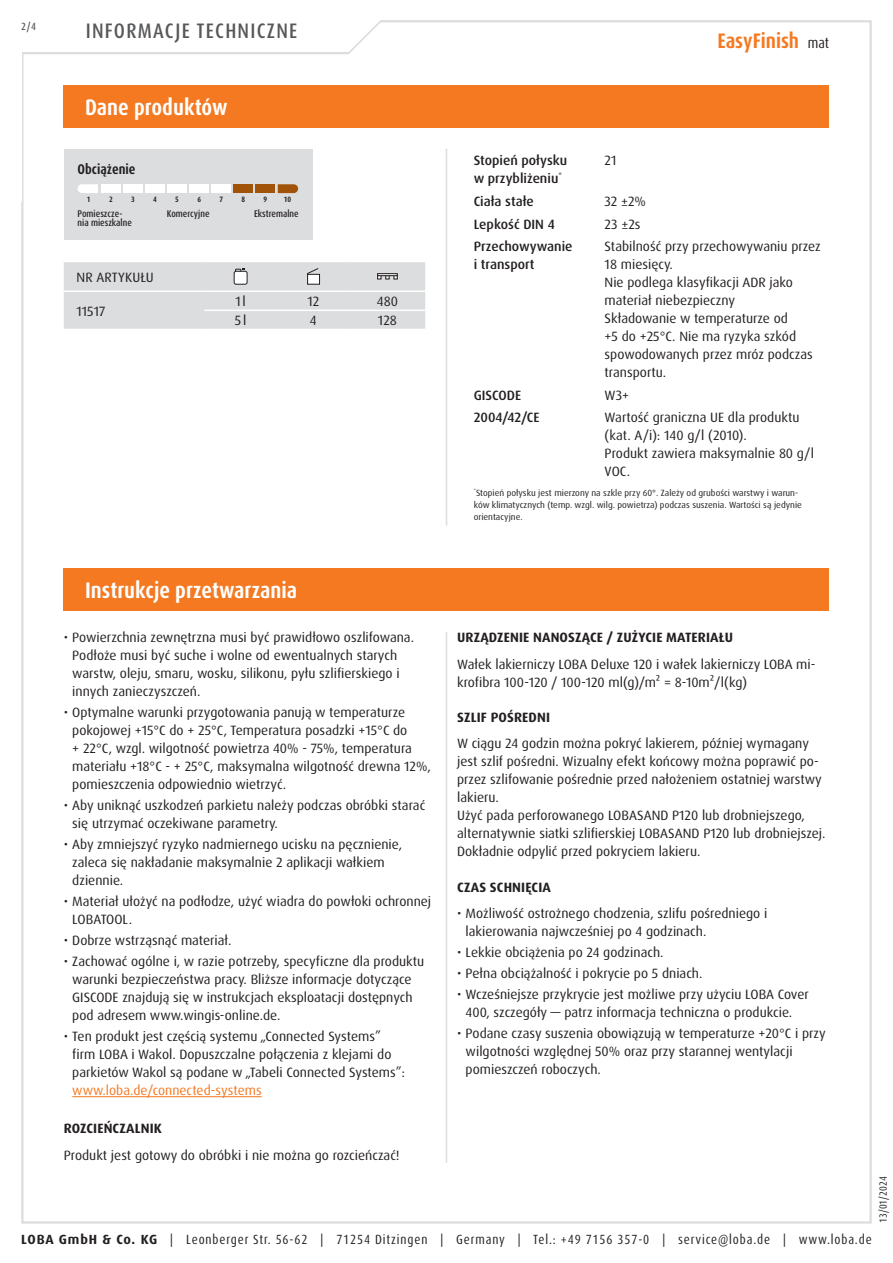
<style>
.page{position:relative;width:893px;height:1263px;background:#fff}
.page>*{position:absolute;margin:0;border:0;box-sizing:border-box;transform-origin:0 0}
.Abschnitt{font:700 condensed 22.5px "Dax Pro";color:#fff}
.t1{font:500 condensed 21px "Dax Pro";letter-spacing:.06em;color:#57585a}
.t2{font:700 condensed 21px "Dax Pro";color:#f47921}
.skala_name{font:700 condensed 14.1px "Dax Pro";color:#231f20}
.Text{font:13.5px/18px "Dax Pro";color:#231f20}
.Text_ohne_Silbentrennung{font:13.5px/18px "Dax Pro";color:#231f20}
.Text_Medium{font:500 13.5px/18px "Dax Pro";color:#231f20}
.t3{font:700 13.5px "Dax Pro";letter-spacing:.01em;color:#231f20}
.Text_zentriert{font:13.5px "Dax Pro";color:#231f20}
.Text_Großbuchstaben{font:13.5px "Dax Pro";letter-spacing:.01em;color:#231f20}
.t4{font:condensed 13.35px "Dax Pro";letter-spacing:.065em;color:#231f20}
.t5{font:condensed 10.5px "Dax Pro";color:#231f20}
.t6{font:500 condensed 10.5px "Dax Pro";color:#57585a}
.skala_desc_left{font:500 condensed 9.75px/8.9px "Dax Pro";color:#231f20}
.skala_desc_right{font:500 condensed 9.75px "Dax Pro";color:#231f20}
.skala_desc_middle{font:500 condensed 9.75px "Dax Pro";color:#231f20}
.Footnote{font:9px/12px "Dax Pro";color:#231f20}
.skala_number{font:700 condensed 7.8px "Dax Pro";color:#231f20}
.s1{color:#f47921}
.s2{font-weight:400;font-size:15px;color:#231f20}
.s3{font-weight:700;font-stretch:normal}
</style>
<div class="page">
<svg style="left:22px;top:20px;width:410px;height:35px"></svg>
<hr style="left:72px;top:1096px;width:190px;height:1px;background:#f47921">
<hr style="left:446px;top:632px;width:1px;height:531px;background:#dcdddf">
<div style="left:64px;top:568px;width:765px;height:43px;background:#f47921"></div>
<hr style="left:446px;top:149px;width:1px;height:376px;background:#dcdddf">
<svg style="left:64px;top:262px;width:361px;height:67px;background:#dcdddf"></svg>
<div style="left:377px;top:273px;width:21px;height:3px;border:1px solid #231f20"></div>
<div style="left:64px;top:149px;width:249px;height:90px;background:#dcdddf"></div>
<svg style="left:78px;top:184px;width:20px;height:9px"></svg>
<div style="left:101px;top:184px;width:20px;height:9px;background:#fff"></div>
<div style="left:123px;top:184px;width:20px;height:9px;background:#fff"></div>
<div style="left:145px;top:184px;width:20px;height:9px;background:#fff"></div>
<div style="left:167px;top:184px;width:20px;height:9px;background:#fff"></div>
<div style="left:189px;top:184px;width:20px;height:9px;background:#fff"></div>
<div style="left:212px;top:184px;width:19px;height:9px;background:#fff"></div>
<div style="left:234px;top:184px;width:19px;height:9px;background:#a15409"></div>
<div style="left:256px;top:184px;width:19px;height:9px;background:#a15409"></div>
<svg style="left:278px;top:184px;width:20px;height:9px"></svg>
<div style="left:64px;top:85px;width:765px;height:43px;background:#f47921"></div>
<p class="t6" style="left:21px;top:19px;width:16px">2/4</p>
<h2 class="t1" style="left:86px;top:17px;width:213px">INFORMACJE TECHNICZNE</h2>
<p class="Abschnitt" style="left:85px;top:93px;width:144px">Dane produktów</p>
<p class="skala_name" style="left:78px;top:160px;width:59px">Obciążenie</p>
<p class="skala_number" style="left:87px;top:194px;width:5px">1</p>
<p class="skala_number" style="left:109px;top:194px;width:5px">2</p>
<p class="skala_number" style="left:131px;top:194px;width:5px">3</p>
<p class="skala_number" style="left:153px;top:194px;width:5px">4</p>
<p class="skala_number" style="left:175px;top:194px;width:5px">5</p>
<p class="skala_number" style="left:197px;top:194px;width:5px">6</p>
<p class="skala_number" style="left:219px;top:194px;width:5px">7</p>
<p class="skala_number" style="left:241px;top:194px;width:5px">8</p>
<p class="skala_number" style="left:264px;top:194px;width:5px">9</p>
<p class="skala_number" style="left:284px;top:194px;width:9px">10</p>
<p class="skala_desc_left" style="left:78px;top:209px;width:56px">Pomieszcze&shy;nia mieszkalne</p>
<p class="skala_desc_middle" style="left:167px;top:207px;width:44px">Komercyjne</p>
<p class="skala_desc_right" style="left:254px;top:207px;width:46px">Ekstremalne</p>
<p class="Text_Großbuchstaben" style="left:77px;top:268px;width:79px">NR ARTYKUŁU</p>
<p class="Text" style="left:77px;top:302px;width:30px">11517</p>
<p class="Text_zentriert" style="left:235px;top:293px;width:12px">1l</p>
<p class="Text_zentriert" style="left:307px;top:293px;width:13px">12</p>
<p class="Text_zentriert" style="left:377px;top:293px;width:22px">480</p>
<p class="Text_zentriert" style="left:235px;top:312px;width:13px">5l</p>
<p class="Text_zentriert" style="left:310px;top:312px;width:8px">4</p>
<p class="Text_zentriert" style="left:378px;top:312px;width:20px">128</p>
<p class="Abschnitt" style="left:85px;top:576px;width:214px">Instrukcje przetwarzania</p>
<p class="Text" style="left:72px;top:629px;width:343px;text-indent:-9px">• Powierzchnia zewnętrzna musi być prawidłowo oszlifowana.<br>Podłoże musi być suche i wolne od ewentualnych starych warstw, oleju, smaru, wosku, silikonu, pyłu szlifierskiego i innych zanieczyszczeń.</p>
<p class="Text" style="left:72px;top:704px;width:360px;text-indent:-9px">• Optymalne warunki przygotowania panują w temperaturze pokojowej +15°C do + 25°C, Temperatura posadzki +15°C do<br>+ 22°C, wzgl. wilgotność powietrza 40% - 75%, temperatura materiału +18°C - + 25°C, maksymalna wilgotność drewna 12%, pomieszczenia odpowiednio wietrzyć.</p>
<p class="Text" style="left:72px;top:797px;width:354px;text-indent:-9px">• Aby uniknąć uszkodzeń parkietu należy podczas obróbki starać się utrzymać oczekiwane parametry.</p>
<p class="Text" style="left:72px;top:836px;width:332px;text-indent:-9px">• Aby zmniejszyć ryzyko nadmiernego ucisku na pęcznienie, zaleca się nakładanie maksymalnie 2 aplikacji wałkiem dziennie.</p>
<p class="Text" style="left:72px;top:893px;width:360px;text-indent:-9px">• Materiał ułożyć na podłodze, użyć wiadra do powłoki ochronnej<br>LOBATOOL.</p>
<p class="Text" style="left:64px;top:932px;width:169px">• Dobrze wstrząsnąć materiał.</p>
<p class="Text" style="left:72px;top:953px;width:353px;text-indent:-9px">• Zachować ogólne i, w razie potrzeby, specyficzne dla produktu warunki bezpieczeństwa pracy. Bliższe informacje dotyczące GISCODE znajdują się w instrukcjach eksploatacji dostępnych pod adresem www.wingis-online.de.</p>
<p class="Text" style="left:72px;top:1028px;width:334px;text-indent:-9px">• Ten produkt jest częścią systemu „Connected Systems” firm LOBA i Wakol. Dopuszczalne połączenia z klejami do parkietów Wakol są podane w „Tabeli Connected Systems”: <span class="s1">www.loba.de/connected-systems</span></p>
<p class="t3" style="left:64px;top:1120px;width:100px">ROZCIEŃCZALNIK</p>
<p class="Text" style="left:64px;top:1146px;width:337px">Produkt jest gotowy do obróbki i nie można go rozcieńczać!</p>
<h2 class="t2" style="left:717px;top:28px;width:113px">EasyFinish <span class="s2">mat</span></h2>
<p class="Text_Medium" style="left:474px;top:152px;width:95px">Stopień połysku w przybliżeniu<sup>*</sup></p>
<p class="Text_ohne_Silbentrennung" style="left:605px;top:152px;width:14px">21</p>
<p class="Text_Medium" style="left:474px;top:192px;width:62px">Ciała stałe</p>
<p class="Text_ohne_Silbentrennung" style="left:605px;top:192px;width:43px">32 ±2%</p>
<p class="Text_Medium" style="left:474px;top:215px;width:83px">Lepkość DIN 4</p>
<p class="Text_ohne_Silbentrennung" style="left:605px;top:215px;width:37px">23 ±2s</p>
<p class="Text_Medium" style="left:474px;top:238px;width:100px">Przechowywanie i transport</p>
<p class="Text_ohne_Silbentrennung" style="left:605px;top:238px;width:218px">Stabilność przy przechowywaniu przez<br>18 miesięcy.</p>
<p class="Text_ohne_Silbentrennung" style="left:605px;top:274px;width:190px">Nie podlega klasyfikacji ADR jako materiał niebezpieczny</p>
<p class="Text_ohne_Silbentrennung" style="left:605px;top:310px;width:210px">Składowanie w temperaturze od<br>+5 do +25°C. Nie ma ryzyka szkód spowodowanych przez mróz podczas transportu.</p>
<p class="Text_Medium" style="left:474px;top:386px;width:49px">GISCODE</p>
<p class="Text_ohne_Silbentrennung" style="left:605px;top:386px;width:26px">W3+</p>
<p class="Text_Medium" style="left:474px;top:409px;width:67px">2004/42/CE</p>
<p class="Text_ohne_Silbentrennung" style="left:605px;top:409px;width:196px">Wartość graniczna UE dla produktu (kat. A/i): 140 g/l (2010).</p>
<p class="Text_ohne_Silbentrennung" style="left:605px;top:445px;width:211px">Produkt zawiera maksymalnie 80 g/l<br>VOC.</p>
<p class="Footnote" style="left:474px;top:486px;width:330px"><sup>*</sup>Stopień połysku jest mierzony na szkle przy 60°. Zależy od grubości warstwy i warun&shy;ków klimatycznych (temp. wzgl. wilg. powietrza) podczas suszenia. Wartości są jedynie orientacyjne.</p>
<p class="t3" style="left:457px;top:629px;width:277px">URZĄDZENIE NANOSZĄCE / ZUŻYCIE MATERIAŁU</p>
<p class="Text" style="left:457px;top:655px;width:360px">Wałek lakierniczy LOBA Deluxe 120 i wałek lakierniczy LOBA mi&shy;krofibra 100-120 / 100-120 ml(g)/m² = 8-10m²/l(kg)</p>
<p class="t3" style="left:457px;top:708px;width:94px">SZLIF POŚREDNI</p>
<p class="Text" style="left:457px;top:735px;width:366px">W ciągu 24 godzin można pokryć lakierem, później wymagany jest szlif pośredni. Wizualny efekt końcowy można poprawić po&shy;przez szlifowanie pośrednie przed nałożeniem ostatniej warstwy lakieru.</p>
<p class="Text" style="left:457px;top:807px;width:370px">Użyć pada perforowanego LOBASAND P120 lub drobniejszego, alternatywnie siatki szlifierskiej LOBASAND P120 lub drobniejszej.</p>
<p class="Text" style="left:457px;top:843px;width:245px">Dokładnie odpylić przed pokryciem lakieru.</p>
<p class="t3" style="left:457px;top:878px;width:95px">CZAS SCHNIĘCIA</p>
<p class="Text" style="left:466px;top:904px;width:303px;text-indent:-9px">• Możliwość ostrożnego chodzenia, szlifu pośredniego i lakierowania najwcześniej po 4 godzinach.</p>
<p class="Text" style="left:457px;top:943px;width:208px">• Lekkie obciążenia po 24 godzinach.</p>
<p class="Text" style="left:457px;top:964px;width:247px">• Pełna obciążalność i pokrycie po 5 dniach.</p>
<p class="Text" style="left:457px;top:985px;width:353px;text-align:center">• Wcześniejsze przykrycie jest możliwe przy użyciu LOBA Cover<br>400, szczegóły — patrz informacja techniczna o produkcie.</p>
<p class="Text" style="left:466px;top:1024px;width:362px;text-indent:-9px">• Podane czasy suszenia obowiązują w temperaturze +20°C i przy wilgotności względnej 50% oraz przy starannej wentylacji pomieszczeń roboczych.</p>
<p class="t5" style="left:876px;top:1222px;width:48px;rotate:-90deg">13/01/2024</p>
<p class="t4" style="left:21px;top:1230px;width:852px"><span class="s3">LOBA GmbH &amp; Co. KG</span> | Leonberger Str. 56-62 | 71254 Ditzingen | Germany | Tel.: +49 7156 357-0 | service@loba.de | www.loba.de</p>
</div>
